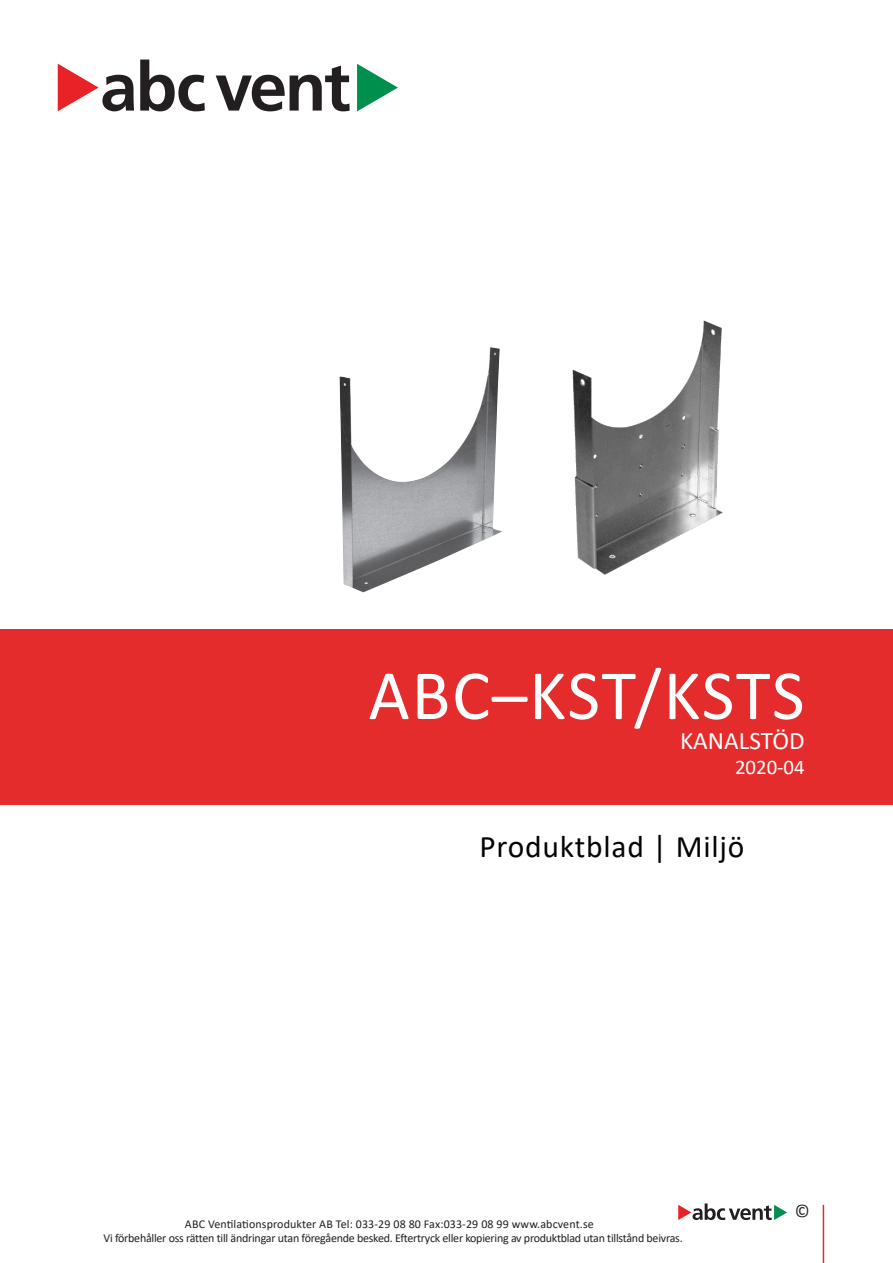
<style>
.page{position:relative;width:893px;height:1263px;background:#fff}
.page>*{position:absolute;margin:0;border:0;box-sizing:border-box;transform-origin:0 0}
.Rubrik{font:71.25px "Calibri";letter-spacing:.02em;color:#fff}
.t1{font:31.5px "Calibri";letter-spacing:.025em;color:#040503}
.Rubrik-2{font:25.2px "Calibri";color:#fff}
.Rubrik-3{font:20.85px "Calibri";color:#fff}
.t2{font:18px "Calibri";color:#231f20}
.t3{font:12px "Calibri";letter-spacing:-.02em;color:#231f20}
.t4{font:12px "Calibri";letter-spacing:.01em;color:#231f20}
</style>
<div class="page">
<hr style="left:823px;top:1205px;width:1px;height:58px;background:#e52c2c">
<svg style="left:678px;top:1203px;width:109px;height:17px"></svg>
<svg style="left:140px;top:60px;width:65px;height:51px"></svg>
<svg style="left:216px;top:66px;width:134px;height:45px"></svg>
<svg style="left:58px;top:64px;width:76px;height:47px"></svg>
<svg style="left:357px;top:64px;width:41px;height:47px"></svg>
<div style="left:0;top:629px;width:893px;height:176px;background:#e52c2c"></div>
<img style="left:340px;top:347px;width:162px;height:245px">
<img style="left:572px;top:320px;width:151px;height:255px">
<p class="Rubrik" style="left:368px;top:646px;width:438px">ABC–KST/KSTS</p>
<p class="Rubrik-2" style="left:680px;top:723px;width:126px">KANALSTÖD</p>
<p class="Rubrik-3" style="left:735px;top:753px;width:71px">2020-04</p>
<p class="t1" style="left:479px;top:824px;width:266px">Produktblad | Miljö</p>
<p class="t4" style="left:185px;top:1215px;width:410px">ABC Ventilationsprodukter AB Tel: 033-29 08 80 Fax:033-29 08 99 www.abcvent.se</p>
<p class="t3" style="left:103px;top:1229px;width:581px">Vi förbehåller oss rätten till ändringar utan föregående besked. Eftertryck eller kopiering av produktblad utan tillstånd beivras.</p>
<h3 class="t2" style="left:795px;top:1198px;width:17px">©</h3>
</div>
